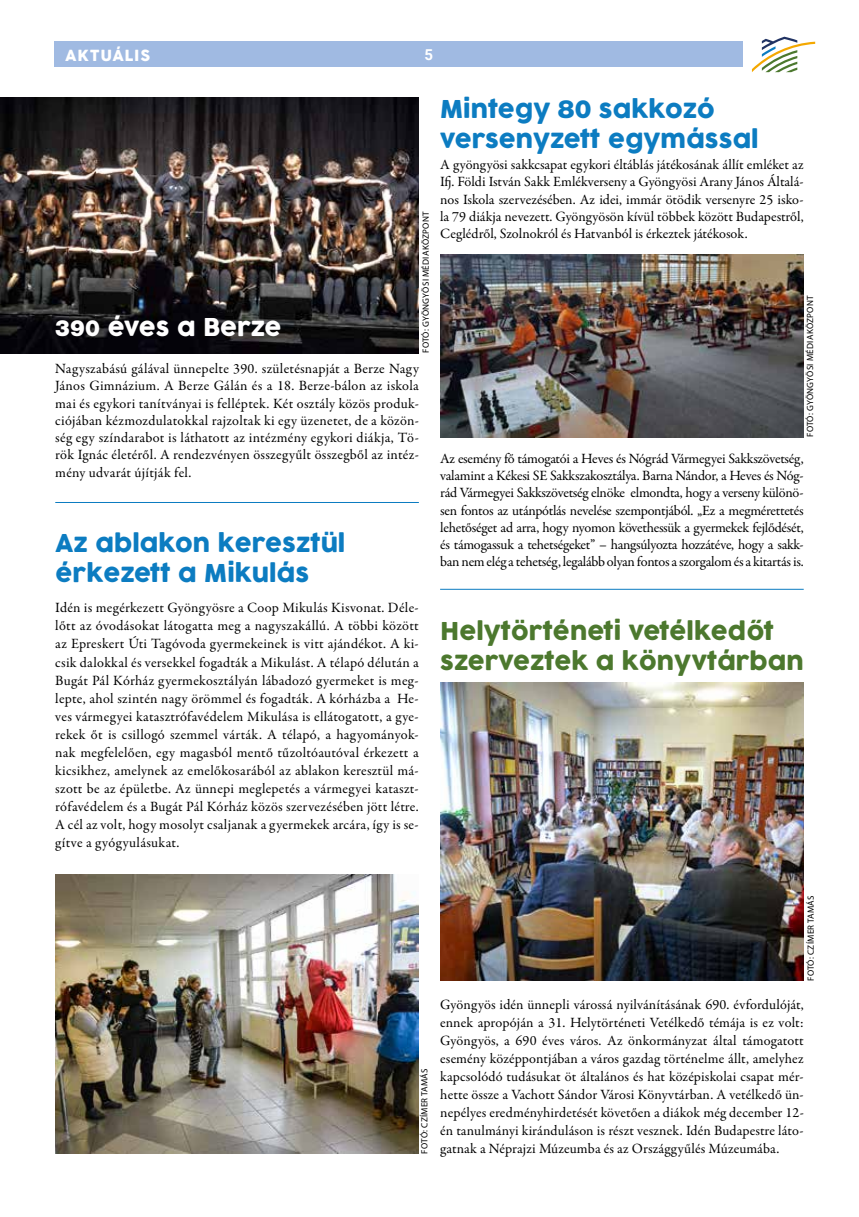
<style>
.page{position:relative;width:859px;height:1217px;background:#fff}
.page>*{position:absolute;margin:0;border:0;box-sizing:border-box;transform-origin:0 0}
.t1{font:24px/30px "Cocogoose";color:#0c7cc1}
.t2{font:24px/30px "Cocogoose";color:#4c782e}
.t3{font:24px "Cocogoose";color:#fff}
.t4{font:15px "Cocogoose";letter-spacing:.05em;color:#fff}
.t5{font:700 15px "Roboto";color:#fff}
.t6{font:14.25px/18px "Garamond Premr Pro";letter-spacing:.01em;color:#000;text-align:justify}
.t7{font:9px "Myriad Pro";letter-spacing:.03em;color:#000}
.s1{font-family:"Nimbus Sans Nov Bla"}
.s2{font-family:"Nimbus Sans Nov Bla";font-size:27px}
</style>
<div class="page">
<svg style="left:752px;top:37px;width:63px;height:35px"></svg>
<div style="left:54px;top:41px;width:689px;height:26px;background:#a0bae2"></div>
<hr style="left:55px;top:502px;width:364px;height:1px;background:#0c7cc1">
<hr style="left:440px;top:588px;width:364px;height:1px;background:#0c7cc1">
<img style="left:0;top:98px;width:419px;height:255px">
<img style="left:440px;top:254px;width:364px;height:183px">
<img style="left:440px;top:682px;width:364px;height:297px">
<img style="left:55px;top:874px;width:364px;height:278px">
<p class="t4" style="left:65px;top:45px;width:86px">AKTUÁLIS</p>
<p class="t5" style="left:424px;top:44px;width:10px">5</p>
<h1 class="t3" style="left:55px;top:310px;width:228px"><span class="s1">390</span> éves a Berze</h1>
<p class="t7" style="left:420px;top:353px;width:143px;rotate:-90deg">FOTÓ: GYÖNGYÖSI MÉDIAKÖZPONT</p>
<p class="t6" style="left:55px;top:360px;width:365px;line-height:17.2px">Nagyszabású gálával ünnepelte 390. születésnapját a Berze Nagy János Gimnázium. A Berze Gálán és a 18. Berze-bálon az iskola mai és egykori tanítványai is felléptek. Két osztály közös produk&shy;ciójában kézmozdulatokkal rajzoltak ki egy üzenetet, de a közön&shy;ség egy színdarabot is láthatott az intézmény egykori diákja, Tö&shy;rök Ignác életéről. A rendezvényen összegyűlt összegből az intéz&shy;mény udvarát újítják fel.</p>
<h1 class="t1" style="left:55px;top:529px;width:291px">Az ablakon keresztül érkezett a Mikulás</h1>
<p class="t6" style="left:55px;top:599px;width:365px">Idén is megérkezett Gyöngyösre a Coop Mikulás Kisvonat. Déle&shy;lőtt az óvodásokat látogatta meg a nagyszakállú. A többi között az Epreskert Úti Tagóvoda gyermekeinek is vitt ajándékot. A ki&shy;csik dalokkal és versekkel fogadták a Mikulást. A télapó délután a Bugát Pál Kórház gyermekosztályán lábadozó gyermeket is meg&shy;lepte, ahol szintén nagy örömmel és fogadták. A kórházba a He&shy;ves vármegyei katasztrófavédelem Mikulása is ellátogatott, a gye&shy;rekek őt is csillogó szemmel várták. A télapó, a hagyományok&shy;nak megfelelően, egy magasból mentő tűzoltóautóval érkezett a kicsikhez, amelynek az emelőkosarából az ablakon keresztül má&shy;szott be az épületbe. Az ünnepi meglepetés a vármegyei kataszt&shy;rófavédelem és a Bugát Pál Kórház közös szervezésében jött létre.<br>A cél az volt, hogy mosolyt csaljanak a gyermekek arcára, így is se&shy;gítve a gyógyulásukat.</p>
<h1 class="t1" style="left:440px;top:95px;width:320px">Mintegy <span class="s2">80</span> sakkozó versenyzett egymással</h1>
<p class="t6" style="left:440px;top:156px;width:365px;line-height:17.2px">A gyöngyösi sakkcsapat egykori éltáblás játékosának állít emléket az Ifj. Földi István Sakk Emlékverseny a Gyöngyösi Arany János Általá&shy;nos Iskola szervezésében. Az idei, immár ötödik versenyre 25 isko&shy;la 79 diákja nevezett. Gyöngyösön kívül többek között Budapestről, Ceglédről, Szolnokról és Hatvanból is érkeztek játékosok.</p>
<p class="t7" style="left:805px;top:437px;width:143px;rotate:-90deg">FOTÓ: GYÖNGYÖSI MÉDIAKÖZPONT</p>
<p class="t6" style="left:440px;top:450px;width:365px;line-height:17.2px">Az esemény fő támogatói a Heves és Nógrád Vármegyei Sakkszövetség, valamint a Kékesi SE Sakkszakosztálya. Barna Nándor, a Heves és Nóg&shy;rád Vármegyei Sakkszövetség elnöke elmondta, hogy a verseny különö&shy;sen fontos az utánpótlás nevelése szempontjából. „Ez a megmérettetés lehetőséget ad arra, hogy nyomon követhessük a gyermekek fejlődését, és támogassuk a tehetségeket” – hangsúlyozta hozzátéve, hogy a sakk&shy;ban nem elég a tehetség, legalább olyan fontos a szorgalom és a kitartás is.</p>
<h1 class="t2" style="left:440px;top:616px;width:365px">Helytörténeti vetélkedőt szerveztek a könyvtárban</h1>
<p class="t7" style="left:419px;top:1153px;width:87px;rotate:-90deg">FOTÓ: CZÍMER TAMÁS</p>
<p class="t7" style="left:805px;top:980px;width:87px;rotate:-90deg">FOTÓ: CZÍMER TAMÁS</p>
<p class="t6" style="left:440px;top:995px;width:365px">Gyöngyös idén ünnepli várossá nyilvánításának 690. évfordulóját, ennek apropóján a 31. Helytörténeti Vetélkedő témája is ez volt:<br>Gyöngyös, a 690 éves város. Az önkormányzat által támogatott esemény középpontjában a város gazdag történelme állt, amelyhez kapcsolódó tudásukat öt általános és hat középiskolai csapat mér&shy;hette össze a Vachott Sándor Városi Könyvtárban. A vetélkedő ün&shy;nepélyes eredményhirdetését követően a diákok még december 12- én tanulmányi kiránduláson is részt vesznek. Idén Budapestre láto&shy;gatnak a Néprajzi Múzeumba és az Országgyűlés Múzeumába.</p>
</div>
